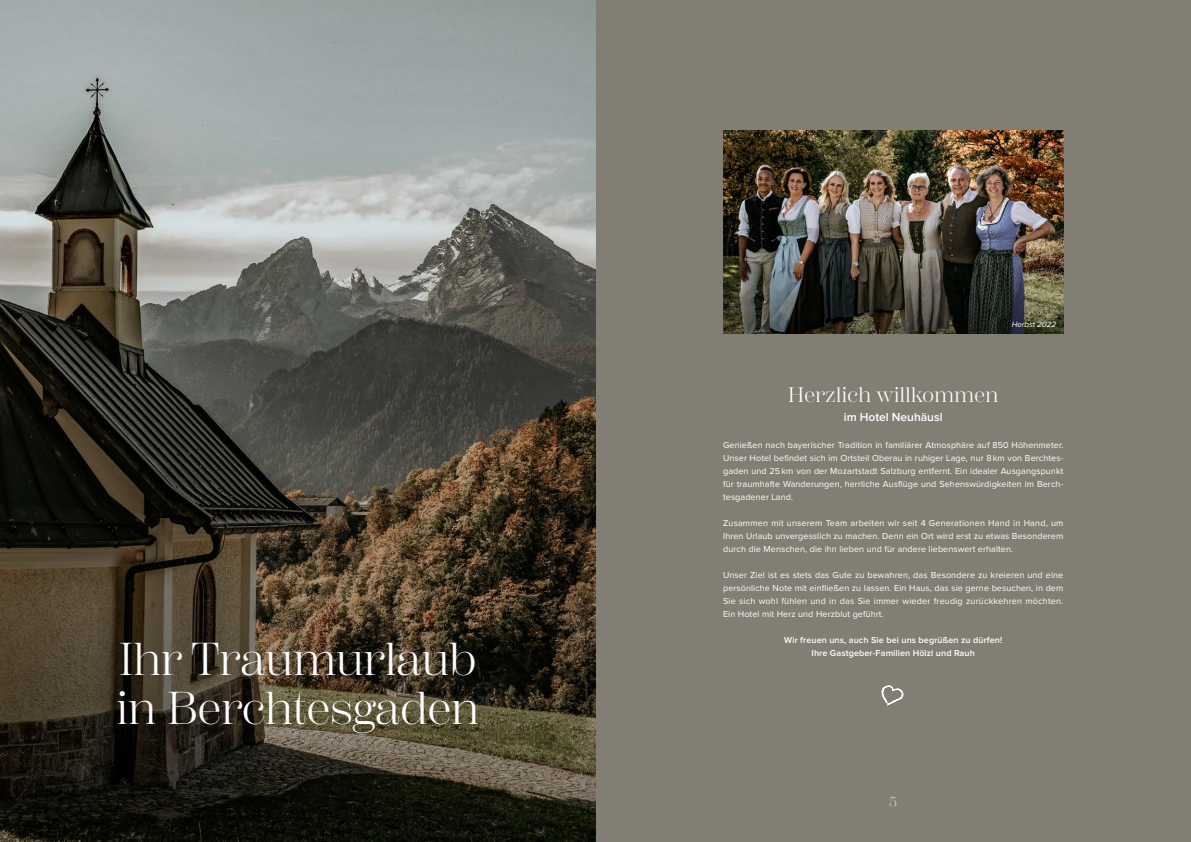
<style>
.page{position:relative;width:1191px;height:842px;background:#fff}
.page>*{position:absolute;margin:0;border:0;box-sizing:border-box;transform-origin:0 0}
.t1{font:46px/49px "Scotch Display";color:#fff}
.t2{font:21px "Scotch Display";letter-spacing:.02em;color:#fff}
.t3{font:15px "Scotch Display";color:#ccc9c4}
.t4{font:600 12px "Proxima Nova";color:#fff}
.t5{font:9px/13px "Proxima Nova";letter-spacing:.01em;color:#fff;text-align:justify}
.t6{font:600 9px/13px "Proxima Nova";letter-spacing:.01em;color:#fff;text-align:center}
.t7{font:italic 8px "Proxima Nova";color:#fff}
</style>
<div class="page">
<div style="left:595px;top:0;width:596px;height:842px;background:#837e74"></div>
<img style="left:723px;top:131px;width:340px;height:94px">
<img style="left:723px;top:225px;width:340px;height:109px">
<svg style="left:0;top:0;width:595px;height:842px;background:#5b5a51"></svg>
<svg style="left:881px;top:685px;width:23px;height:21px"></svg>
<h1 class="t1" style="left:116px;top:635px;width:364px">Ihr Traumurlaub in Berchtesgaden</h1>
<p class="t7" style="left:1011px;top:320px;width:46px">Herbst 2022</p>
<h2 class="t2" style="left:788px;top:383px;width:212px">Herzlich willkommen</h2>
<h3 class="t4" style="left:844px;top:411px;width:100px">im Hotel Neuhäusl</h3>
<p class="t5" style="left:723px;top:439px;width:342px">Genießen nach bayerischer Tradition in familiärer Atmosphäre auf 850 Höhenmeter.<br>Unser Hotel befindet sich im Ortsteil Oberau in ruhiger Lage, nur 8km von Berchtes&shy;gaden und 25km von der Mozartstadt Salzburg entfernt. Ein idealer Ausgangspunkt für traumhafte Wanderungen, herrliche Ausflüge und Sehenswürdigkeiten im Berch&shy;tesgadener Land.</p>
<p class="t5" style="left:723px;top:517px;width:342px">Zusammen mit unserem Team arbeiten wir seit 4 Generationen Hand in Hand, um Ihren Urlaub unvergesslich zu machen. Denn ein Ort wird erst zu etwas Besonderem durch die Menschen, die ihn lieben und für andere liebenswert erhalten.</p>
<p class="t5" style="left:723px;top:569px;width:342px">Unser Ziel ist es stets das Gute zu bewahren, das Besondere zu kreieren und eine persönliche Note mit einfließen zu lassen. Ein Haus, das sie gerne besuchen, in dem Sie sich wohl fühlen und in das Sie immer wieder freudig zurückkehren möchten.<br>Ein Hotel mit Herz und Herzblut geführt.</p>
<p class="t6" style="left:784px;top:634px;width:220px">Wir freuen uns, auch Sie bei uns begrüßen zu dürfen!<br>Ihre Gastgeber-Familien Hölzl und Rauh</p>
<h3 class="t3" style="left:889px;top:793px;width:9px">5</h3>
</div>
